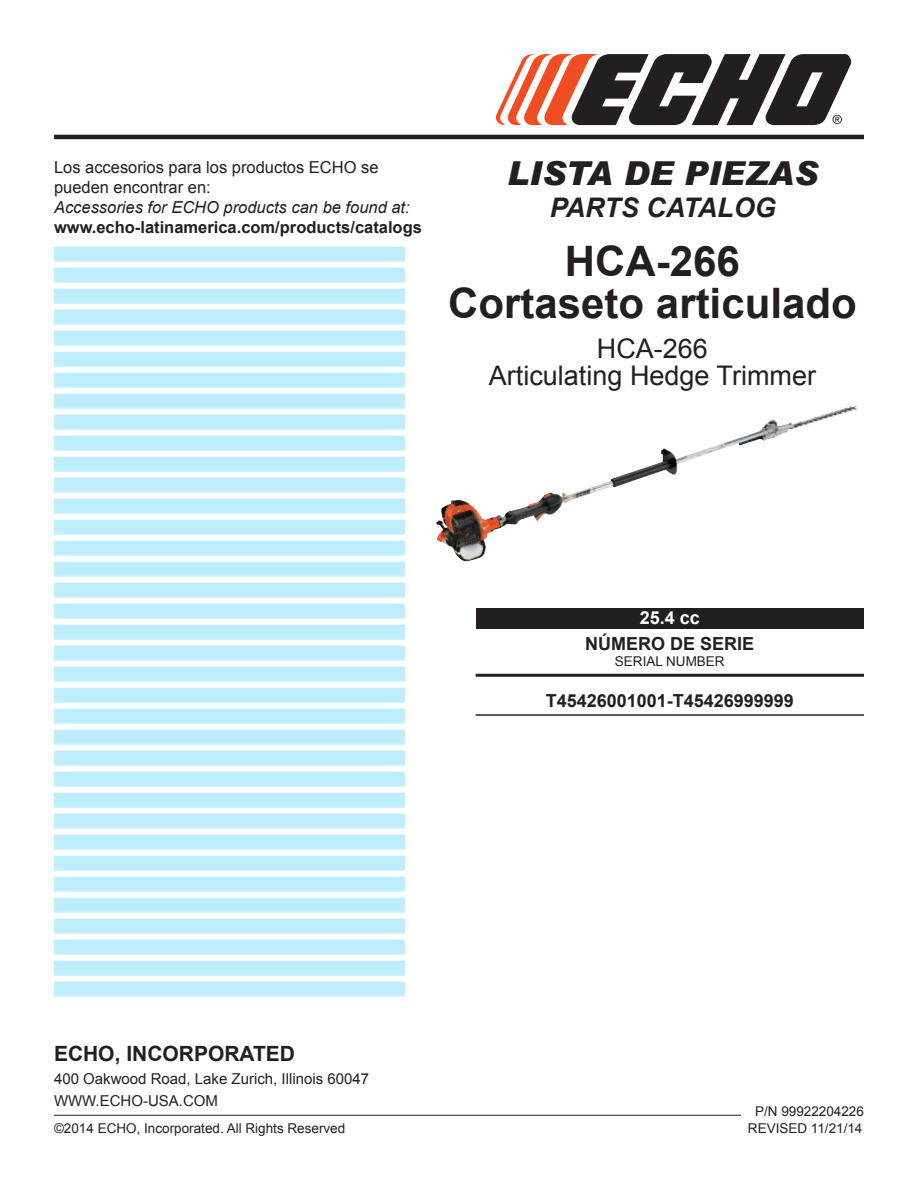
<style>
.page{position:relative;width:918px;height:1188px;background:#fff}
.page>*{position:absolute;margin:0;border:0;box-sizing:border-box;transform-origin:0 0}
.t1{font:700 42px/42px "Arial";color:#231f20;text-align:center}
.t2{font:italic 900 33px "Arial";color:#231f20}
.t3{font:27px/27px "Arial";color:#231f20;text-align:center}
.t4{font:italic 700 27px "Arial";color:#231f20}
.t5{font:700 21px "Arial";color:#231f20}
.t6{font:700 18px "Arial";color:#231f20}
.t7{font:700 18px "Arial";color:#fff}
.t8{font:16.5px/19.8px "Arial";color:#231f20}
.t9{font:700 16.5px "Arial";color:#231f20}
.t10{font:italic 16.5px "Arial";color:#231f20}
.t11{font:15px/22.5px "Arial";color:#231f20}
.t12{font:13.5px "Arial";color:#231f20}
</style>
<div class="page">
<svg style="left:495px;top:54px;width:357px;height:71px"></svg>
<hr style="left:54px;top:135px;width:810px;height:4px;background:#231f20">
<hr style="left:54px;top:1115px;width:687px;height:1px;background:#231f20">
<hr style="left:476px;top:674px;width:388px;height:3px;background:#231f20">
<hr style="left:476px;top:714px;width:388px;height:2px;background:#231f20">
<div style="left:476px;top:608px;width:388px;height:20px;background:#231f20"></div>
<div style="left:54px;top:247px;width:351px;height:13px;background:#bdedfe"></div>
<hr style="left:54px;top:260px;width:351px;height:2px;background:#bdedfe">
<div style="left:54px;top:268px;width:351px;height:13px;background:#bdedfe"></div>
<hr style="left:54px;top:281px;width:351px;height:2px;background:#bdedfe">
<div style="left:54px;top:289px;width:351px;height:13px;background:#bdedfe"></div>
<hr style="left:54px;top:302px;width:351px;height:2px;background:#bdedfe">
<div style="left:54px;top:310px;width:351px;height:13px;background:#bdedfe"></div>
<hr style="left:54px;top:323px;width:351px;height:2px;background:#bdedfe">
<div style="left:54px;top:331px;width:351px;height:13px;background:#bdedfe"></div>
<hr style="left:54px;top:344px;width:351px;height:2px;background:#bdedfe">
<div style="left:54px;top:352px;width:351px;height:13px;background:#bdedfe"></div>
<hr style="left:54px;top:365px;width:351px;height:2px;background:#bdedfe">
<div style="left:54px;top:373px;width:351px;height:13px;background:#bdedfe"></div>
<hr style="left:54px;top:386px;width:351px;height:2px;background:#bdedfe">
<div style="left:54px;top:394px;width:351px;height:13px;background:#bdedfe"></div>
<hr style="left:54px;top:407px;width:351px;height:2px;background:#bdedfe">
<div style="left:54px;top:415px;width:351px;height:13px;background:#bdedfe"></div>
<hr style="left:54px;top:428px;width:351px;height:2px;background:#bdedfe">
<div style="left:54px;top:436px;width:351px;height:13px;background:#bdedfe"></div>
<hr style="left:54px;top:449px;width:351px;height:2px;background:#bdedfe">
<div style="left:54px;top:457px;width:351px;height:13px;background:#bdedfe"></div>
<hr style="left:54px;top:470px;width:351px;height:2px;background:#bdedfe">
<div style="left:54px;top:478px;width:351px;height:13px;background:#bdedfe"></div>
<hr style="left:54px;top:491px;width:351px;height:2px;background:#bdedfe">
<div style="left:54px;top:499px;width:351px;height:13px;background:#bdedfe"></div>
<hr style="left:54px;top:512px;width:351px;height:2px;background:#bdedfe">
<div style="left:54px;top:520px;width:351px;height:13px;background:#bdedfe"></div>
<hr style="left:54px;top:533px;width:351px;height:2px;background:#bdedfe">
<div style="left:54px;top:541px;width:351px;height:13px;background:#bdedfe"></div>
<hr style="left:54px;top:554px;width:351px;height:2px;background:#bdedfe">
<div style="left:54px;top:562px;width:351px;height:13px;background:#bdedfe"></div>
<hr style="left:54px;top:575px;width:351px;height:2px;background:#bdedfe">
<div style="left:54px;top:583px;width:351px;height:13px;background:#bdedfe"></div>
<hr style="left:54px;top:596px;width:351px;height:2px;background:#bdedfe">
<div style="left:54px;top:604px;width:351px;height:13px;background:#bdedfe"></div>
<hr style="left:54px;top:617px;width:351px;height:2px;background:#bdedfe">
<div style="left:54px;top:625px;width:351px;height:13px;background:#bdedfe"></div>
<hr style="left:54px;top:638px;width:351px;height:2px;background:#bdedfe">
<div style="left:54px;top:646px;width:351px;height:13px;background:#bdedfe"></div>
<hr style="left:54px;top:659px;width:351px;height:2px;background:#bdedfe">
<div style="left:54px;top:667px;width:351px;height:13px;background:#bdedfe"></div>
<hr style="left:54px;top:680px;width:351px;height:2px;background:#bdedfe">
<div style="left:54px;top:688px;width:351px;height:13px;background:#bdedfe"></div>
<hr style="left:54px;top:701px;width:351px;height:2px;background:#bdedfe">
<div style="left:54px;top:709px;width:351px;height:13px;background:#bdedfe"></div>
<hr style="left:54px;top:722px;width:351px;height:2px;background:#bdedfe">
<div style="left:54px;top:730px;width:351px;height:13px;background:#bdedfe"></div>
<hr style="left:54px;top:743px;width:351px;height:2px;background:#bdedfe">
<div style="left:54px;top:751px;width:351px;height:13px;background:#bdedfe"></div>
<hr style="left:54px;top:764px;width:351px;height:2px;background:#bdedfe">
<div style="left:54px;top:772px;width:351px;height:13px;background:#bdedfe"></div>
<hr style="left:54px;top:785px;width:351px;height:2px;background:#bdedfe">
<div style="left:54px;top:793px;width:351px;height:13px;background:#bdedfe"></div>
<hr style="left:54px;top:806px;width:351px;height:2px;background:#bdedfe">
<div style="left:54px;top:814px;width:351px;height:13px;background:#bdedfe"></div>
<hr style="left:54px;top:827px;width:351px;height:2px;background:#bdedfe">
<div style="left:54px;top:835px;width:351px;height:13px;background:#bdedfe"></div>
<hr style="left:54px;top:848px;width:351px;height:2px;background:#bdedfe">
<div style="left:54px;top:856px;width:351px;height:13px;background:#bdedfe"></div>
<hr style="left:54px;top:869px;width:351px;height:2px;background:#bdedfe">
<div style="left:54px;top:877px;width:351px;height:13px;background:#bdedfe"></div>
<hr style="left:54px;top:890px;width:351px;height:2px;background:#bdedfe">
<div style="left:54px;top:898px;width:351px;height:13px;background:#bdedfe"></div>
<hr style="left:54px;top:911px;width:351px;height:2px;background:#bdedfe">
<div style="left:54px;top:919px;width:351px;height:13px;background:#bdedfe"></div>
<hr style="left:54px;top:932px;width:351px;height:2px;background:#bdedfe">
<div style="left:54px;top:940px;width:351px;height:13px;background:#bdedfe"></div>
<hr style="left:54px;top:953px;width:351px;height:2px;background:#bdedfe">
<div style="left:54px;top:961px;width:351px;height:13px;background:#bdedfe"></div>
<hr style="left:54px;top:974px;width:351px;height:2px;background:#bdedfe">
<div style="left:54px;top:982px;width:351px;height:13px;background:#bdedfe"></div>
<hr style="left:54px;top:995px;width:351px;height:2px;background:#bdedfe">
<img style="left:498px;top:406px;width:358px;height:111px">
<p class="t8" style="left:54px;top:158px;width:326px">Los accesorios para los productos ECHO se pueden encontrar en:</p>
<p class="t10" style="left:54px;top:197px;width:357px">Accessories for ECHO products can be found at:</p>
<p class="t9" style="left:54px;top:216px;width:369px">www.echo-latinamerica.com/products/catalogs</p>
<h2 class="t2" style="left:507px;top:153px;width:312px">LISTA DE PIEZAS</h2>
<h3 class="t4" style="left:550px;top:189px;width:228px">PARTS CATALOG</h3>
<h1 class="t1" style="left:448px;top:241px;width:410px">HCA-266<br>Cortaseto articulado</h1>
<h3 class="t3" style="left:489px;top:335px;width:329px">HCA-266<br>Articulating Hedge Trimmer</h3>
<h3 class="t7" style="left:640px;top:606px;width:62px">25.4 cc</h3>
<h3 class="t6" style="left:585px;top:631px;width:171px">NÚMERO DE SERIE</h3>
<p class="t12" style="left:615px;top:653px;width:111px">SERIAL NUMBER</p>
<h3 class="t6" style="left:546px;top:688px;width:250px">T45426001001-T45426999999</h3>
<h3 class="t5" style="left:54px;top:1040px;width:243px">ECHO, INCORPORATED</h3>
<p class="t11" style="left:54px;top:1067px;width:317px">400 Oakwood Road, Lake Zurich, Illinois 60047<br>WWW.ECHO-USA.COM</p>
<p class="t12" style="left:755px;top:1102px;width:110px">P/N 99922204226</p>
<p class="t12" style="left:54px;top:1119px;width:293px">©2014 ECHO, Incorporated. All Rights Reserved</p>
<p class="t12" style="left:748px;top:1119px;width:116px">REVISED 11/21/14</p>
</div>
